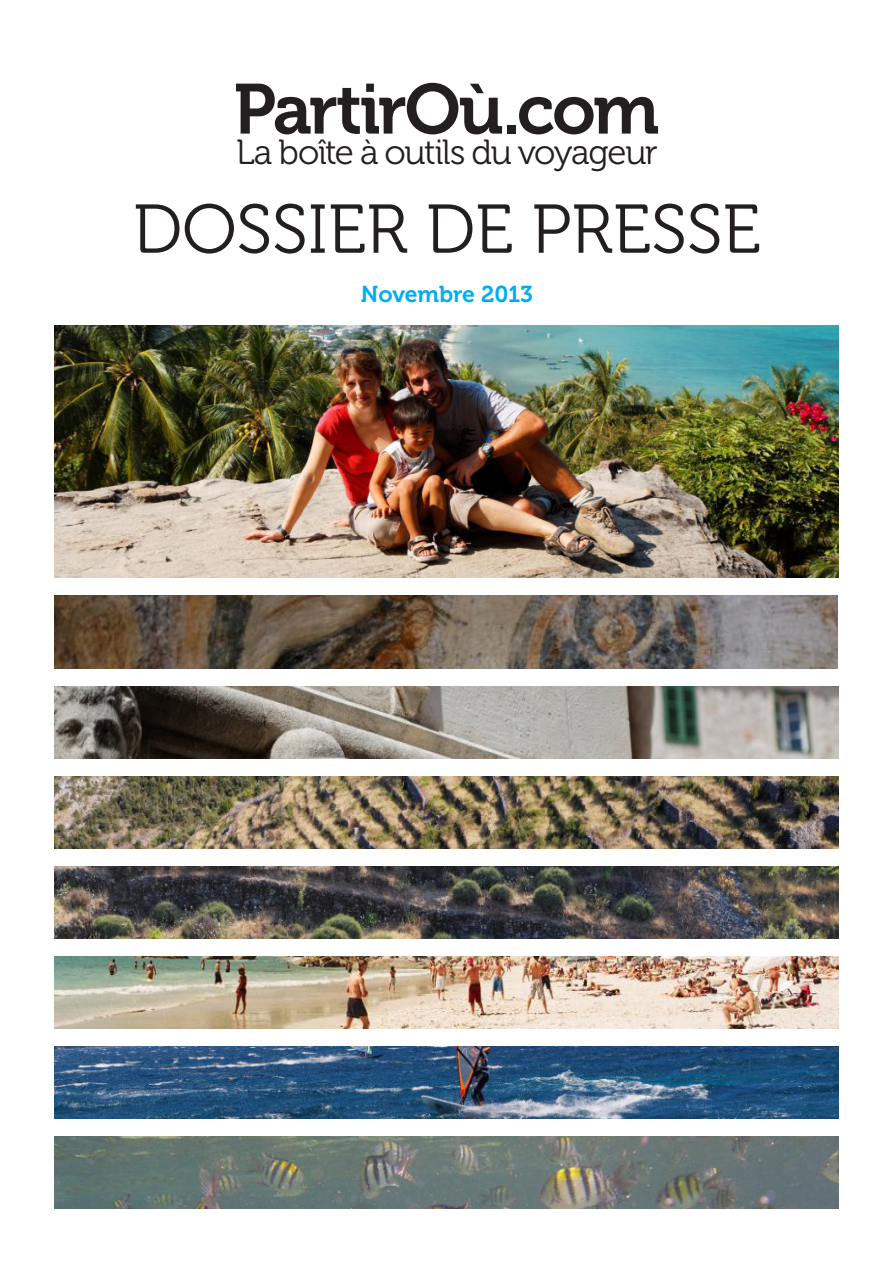
<style>
.page{position:relative;width:893px;height:1263px;background:#fff}
.page>*{position:absolute;margin:0;border:0;box-sizing:border-box;transform-origin:0 0}
.t1{font:70.35px "Museo 700";letter-spacing:-.04em;color:#231f20}
.t2{font:68.7px "Museo 300";color:#231f20}
.t3{font:34.95px "Museo 300";letter-spacing:-.04em;color:#231f20}
.t4{font:22.95px "Museo 700";letter-spacing:-.005em;color:#00aeef}
</style>
<div class="page">
<img style="left:54px;top:325px;width:785px;height:253px">
<img style="left:54px;top:596px;width:784px;height:72px">
<img style="left:54px;top:686px;width:785px;height:72px">
<img style="left:54px;top:776px;width:785px;height:72px">
<img style="left:54px;top:866px;width:785px;height:72px">
<img style="left:55px;top:956px;width:784px;height:72px">
<img style="left:54px;top:1046px;width:785px;height:73px">
<img style="left:54px;top:1137px;width:785px;height:72px">
<p class="t1" style="left:234px;top:70px;width:427px">PartirOù.com</p>
<p class="t3" style="left:236px;top:133px;width:423px">La boîte à outils du voyageur</p>
<p class="t2" style="left:133px;top:192px;width:629px">DOSSIER DE PRESSE</p>
<p class="t4" style="left:361px;top:281px;width:174px">Novembre 2013</p>
</div>
